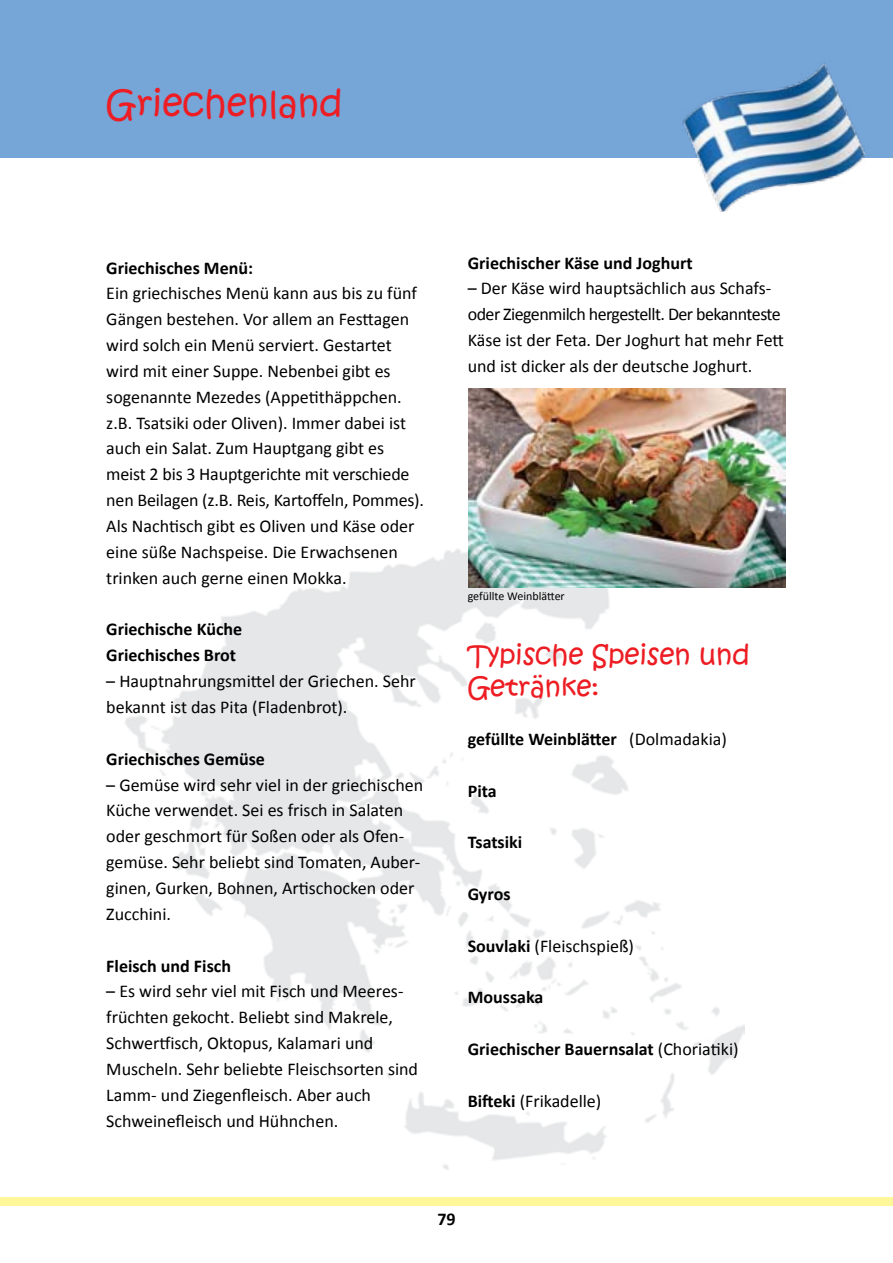
<style>
.page{position:relative;width:893px;height:1263px;background:#fff}
.page>*{position:absolute;margin:0;border:0;box-sizing:border-box;transform-origin:0 0}
.t1{font:36px "Kristen ITC";color:#ed1d24}
.t2{font:27px/32.4px "Kristen ITC";color:#ed1d24}
.t3{font:18px/25.8px "Calibri";color:#000}
.t4{font:700 18px/25.8px "Calibri";color:#000}
.t5{font:12px "Calibri";color:#000}
.s1{font-weight:400}
.s2{font-weight:700}
</style>
<div class="page">
<img style="left:106px;top:549px;width:638px;height:620px">
<div style="left:0;top:0;width:893px;height:157px;background:#76a5d8"></div>
<img style="left:667px;top:62px;width:226px;height:150px">
<div style="left:0;top:1197px;width:893px;height:8px;background:#fff799"></div>
<img style="left:468px;top:389px;width:318px;height:198px">
<h1 class="t1" style="left:106px;top:80px;width:238px">Griechenland</h1>
<p class="t4" style="left:106px;top:255px;width:148px">Griechisches Menü:</p>
<p class="t3" style="left:106px;top:281px;width:319px">Ein griechisches Menü kann aus bis zu fünf Gängen bestehen. Vor allem an Festtagen wird solch ein Menü serviert. Gestartet wird mit einer Suppe. Nebenbei gibt es sogenannte Mezedes (Appetithäppchen. z.B. Tsatsiki oder Oliven). Immer dabei ist auch ein Salat. Zum Hauptgang gibt es meist 2 bis 3 Hauptgerichte mit verschiede nen Beilagen (z.B. Reis, Kartoffeln, Pommes).<br>Als Nachtisch gibt es Oliven und Käse oder eine süße Nachspeise. Die Erwachsenen trinken auch gerne einen Mokka.</p>
<p class="t4" style="left:106px;top:616px;width:138px">Griechische Küche<br>Griechisches Brot</p>
<p class="t3" style="left:106px;top:668px;width:311px">– Hauptnahrungsmittel der Griechen. Sehr bekannt ist das Pita (Fladenbrot).</p>
<p class="t4" style="left:106px;top:746px;width:160px">Griechisches Gemüse</p>
<p class="t3" style="left:106px;top:772px;width:318px">– Gemüse wird sehr viel in der griechischen Küche verwendet. Sei es frisch in Salaten oder geschmort für Soßen oder als Ofen&shy;gemüse. Sehr beliebt sind Tomaten, Auber&shy;ginen, Gurken, Bohnen, Artischocken oder Zucchini.</p>
<p class="t4" style="left:106px;top:952px;width:126px">Fleisch und Fisch</p>
<p class="t3" style="left:106px;top:978px;width:313px">– Es wird sehr viel mit Fisch und Meeres&shy;früchten gekocht. Beliebt sind Makrele, Schwertfisch, Oktopus, Kalamari und Muscheln. Sehr beliebte Fleischsorten sind Lamm- und Ziegenfleisch. Aber auch Schweinefleisch und Hühnchen.</p>
<p class="t4" style="left:468px;top:250px;width:226px">Griechischer Käse und Joghurt</p>
<p class="t3" style="left:468px;top:276px;width:318px">– Der Käse wird hauptsächlich aus Schafs&shy;oder Ziegenmilch hergestellt. Der bekannteste Käse ist der Feta. Der Joghurt hat mehr Fett und ist dicker als der deutsche Joghurt.</p>
<p class="t5" style="left:468px;top:589px;width:99px">gefüllte Weinblätter</p>
<h2 class="t2" style="left:468px;top:639px;width:284px">Typische Speisen und<br>Getränke:</h2>
<p class="t4" style="left:468px;top:726px;width:261px">gefüllte Weinblätter <span class="s1">(Dolmadakia)</span></p>
<p class="t4" style="left:468px;top:778px;width:30px">Pita</p>
<p class="t4" style="left:468px;top:829px;width:56px">Tsatsiki</p>
<p class="t4" style="left:468px;top:881px;width:44px">Gyros</p>
<p class="t3" style="left:468px;top:933px;width:168px"><span class="s2">Souvlaki</span> (Fleischspieß)</p>
<p class="t4" style="left:468px;top:984px;width:77px">Moussaka</p>
<p class="t4" style="left:468px;top:1036px;width:272px">Griechischer Bauernsalat <span class="s1">(Choriatiki)</span></p>
<p class="t3" style="left:468px;top:1088px;width:135px"><span class="s2">Bifteki</span> (Frikadelle)</p>
<p class="t4" style="left:437px;top:1206px;width:20px">79</p>
</div>
